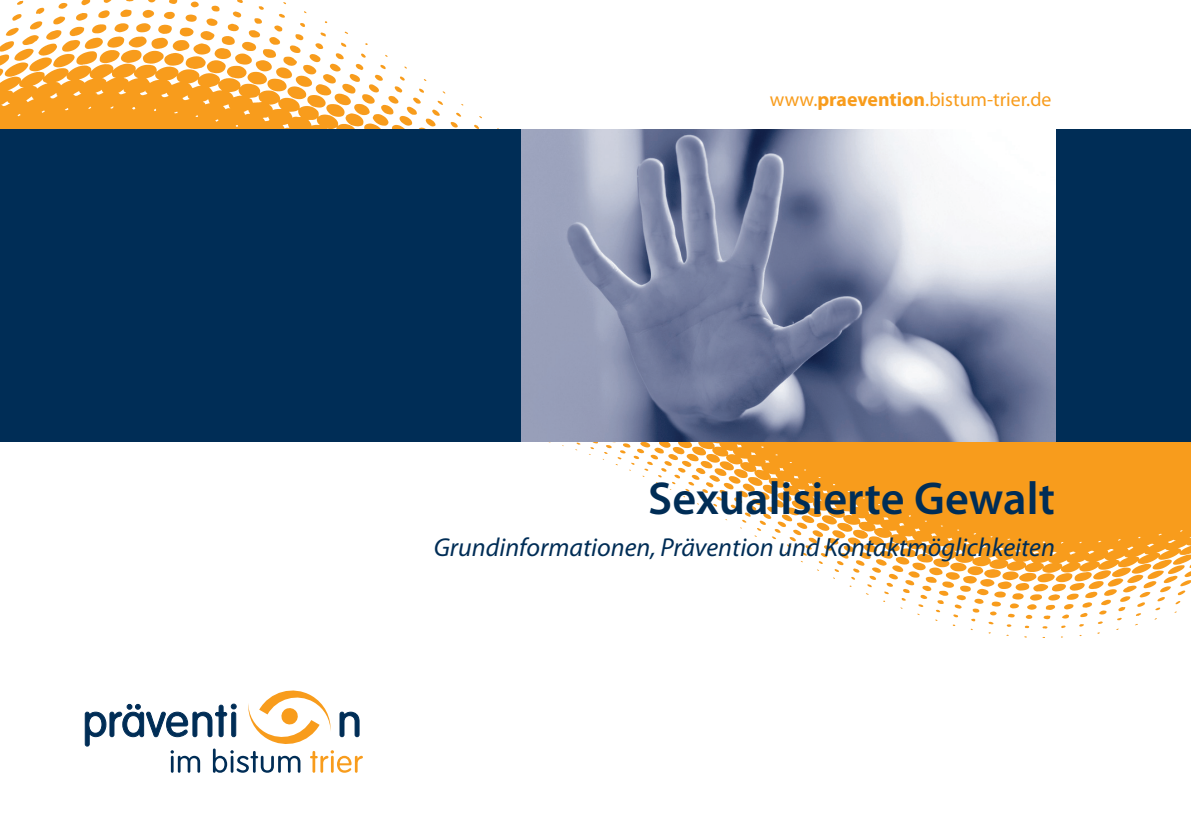
<style>
.page{position:relative;width:1191px;height:840px;background:#fff}
.page>*{position:absolute;margin:0;border:0;box-sizing:border-box;transform-origin:0 0}
.t1{font:600 46.2px "Myriad Pro";color:#002d56}
.t2{font:italic 26px "Myriad Pro";color:#002d56}
.t3{font:19.8px "Myriad Pro";color:#f89c1c}
.s1{font-weight:700}
</style>
<div class="page">
<img style="left:0;top:0;width:499px;height:129px">
<img style="left:245px;top:441px;width:946px;height:197px">
<div style="left:0;top:129px;width:1191px;height:312px;background:#002d56"></div>
<img style="left:522px;top:129px;width:533px;height:312px">
<svg style="left:85px;top:690px;width:278px;height:82px"></svg>
<p class="t3" style="left:770px;top:92px;width:283px">www.<span class="s1">praevention</span>.bistum-trier.de</p>
<h1 class="t1" style="left:648px;top:480px;width:408px">Sexualisierte Gewalt</h1>
<p class="t2" style="left:434px;top:537px;width:622px">Grundinformationen, Prävention und Kontaktmöglichkeiten</p>
</div>
